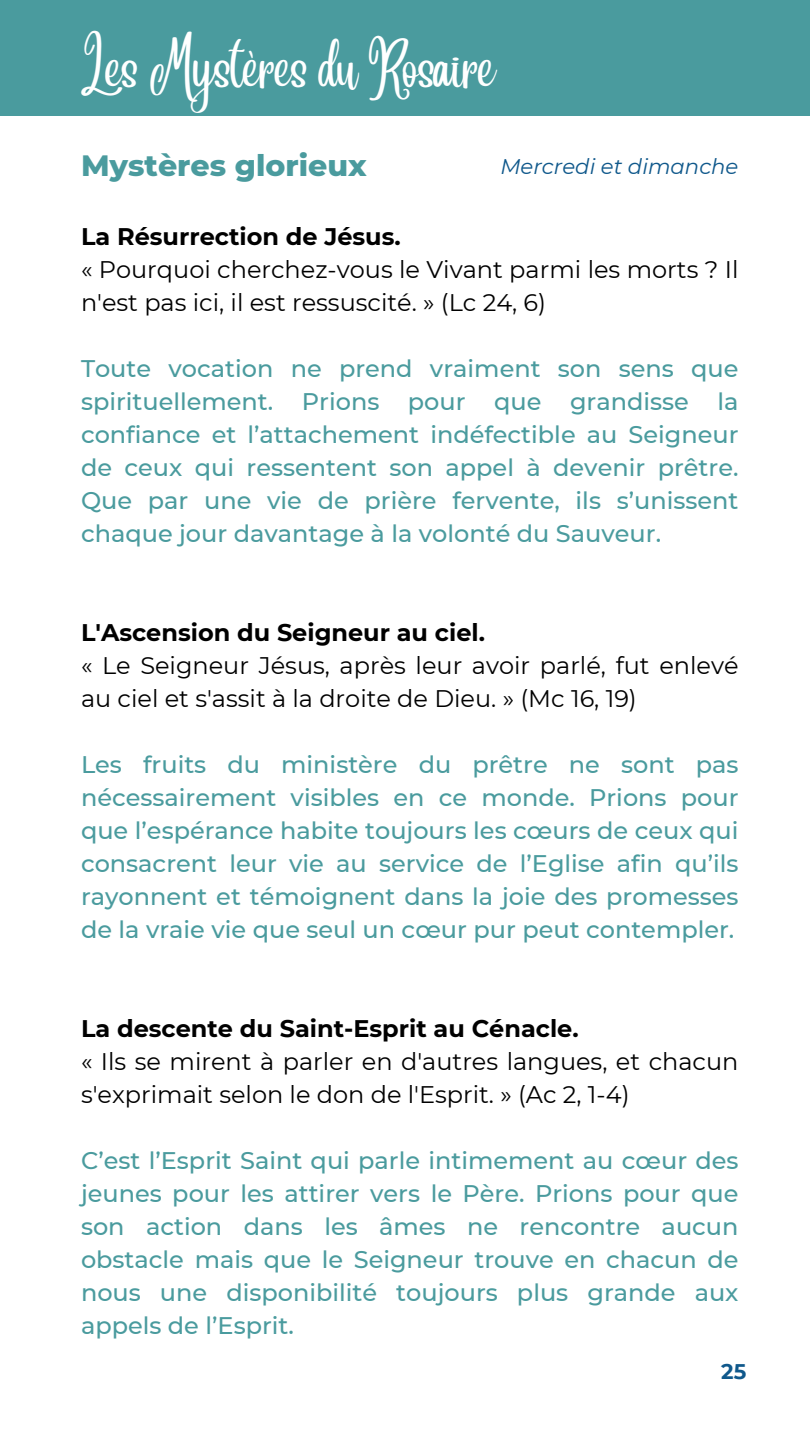
<style>
.page{position:relative;width:810px;height:1440px;background:#fff}
.page>*{position:absolute;margin:0;border:0;box-sizing:border-box;transform-origin:0 0}
.t1{font:45.4px "Angelina";color:#fff}
.t2{font:800 30px "Montserrat";color:#4a9b9e}
.t3{font:500 24px/33px "Montserrat";color:#4a9b9e;text-align:justify}
.t4{font:24px/33px "Montserrat";color:#000}
.t5{font:700 24px "Montserrat";color:#000}
.t6{font:italic 21.2px "Montserrat";color:#0f588b}
.t7{font:700 21.2px "Montserrat";color:#0f588b}
</style>
<div class="page">
<div style="left:0;top:0;width:810px;height:116px;background:#4a9b9e"></div>
<h1 class="t1" style="left:81px;top:59px;width:417px">Les Mystères du Rosaire</h1>
<p class="t2" style="left:81px;top:147px;width:287px">Mystères glorieux</p>
<p class="t6" style="left:500px;top:153px;width:240px">Mercredi et dimanche</p>
<p class="t5" style="left:81px;top:221px;width:321px">La Résurrection de Jésus.</p>
<p class="t4" style="left:81px;top:252px;width:659px">« Pourquoi cherchez-vous le Vivant parmi les morts ? Il n'est pas ici, il est ressuscité. » (Lc 24, 6)</p>
<p class="t3" style="left:81px;top:351px;width:659px">Toute vocation ne prend vraiment son sens que spirituellement. Prions pour que grandisse la confiance et l’attachement indéfectible au Seigneur de ceux qui ressentent son appel à devenir prêtre.<br>Que par une vie de prière fervente, ils s’unissent chaque jour davantage à la volonté du Sauveur.</p>
<p class="t5" style="left:81px;top:617px;width:405px">L'Ascension du Seigneur au ciel.</p>
<p class="t4" style="left:81px;top:648px;width:659px">« Le Seigneur Jésus, après leur avoir parlé, fut enlevé au ciel et s'assit à la droite de Dieu. » (Mc 16, 19)</p>
<p class="t3" style="left:81px;top:747px;width:659px">Les fruits du ministère du prêtre ne sont pas nécessairement visibles en ce monde. Prions pour que l’espérance habite toujours les cœurs de ceux qui consacrent leur vie au service de l’Eglise afin qu’ils rayonnent et témoignent dans la joie des promesses de la vraie vie que seul un cœur pur peut contempler.</p>
<p class="t5" style="left:81px;top:1013px;width:499px">La descente du Saint-Esprit au Cénacle.</p>
<p class="t4" style="left:81px;top:1044px;width:659px">« Ils se mirent à parler en d'autres langues, et chacun s'exprimait selon le don de l'Esprit. » (Ac 2, 1-4)</p>
<p class="t3" style="left:81px;top:1143px;width:659px">C’est l’Esprit Saint qui parle intimement au cœur des jeunes pour les attirer vers le Père. Prions pour que son action dans les âmes ne rencontre aucun obstacle mais que le Seigneur trouve en chacun de nous une disponibilité toujours plus grande aux appels de l’Esprit.</p>
<p class="t7" style="left:721px;top:1358px;width:27px">25</p>
</div>
